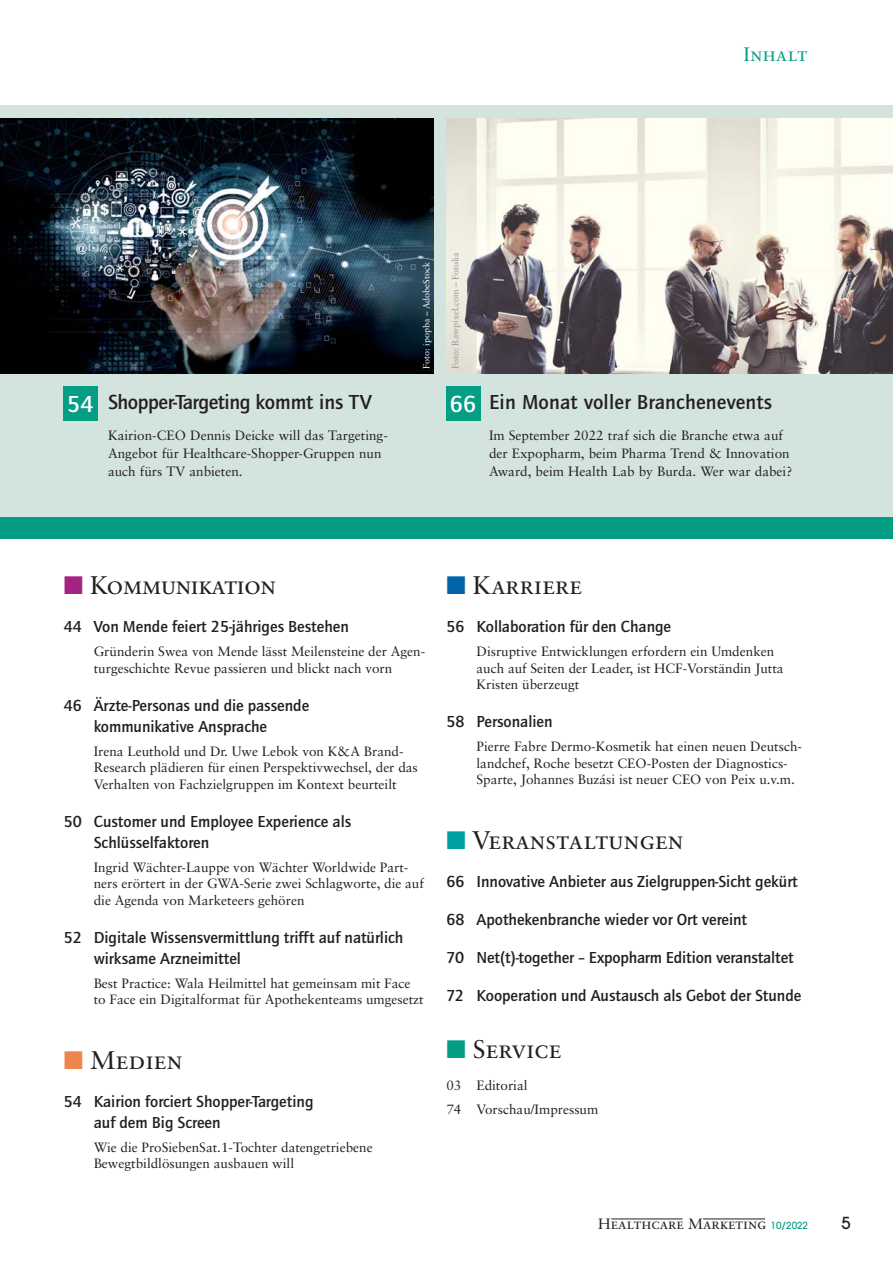
<style>
.page{position:relative;width:893px;height:1263px;background:#fff}
.page>*{position:absolute;margin:0;border:0;box-sizing:border-box;transform-origin:0 0}
.t1{font:25.5px "Sabon Roman SC";color:#231f20}
.t2{font:25.5px "Sabon Roman SC";letter-spacing:-.03em;color:#231f20}
.t3{font:500 24px "Quay Sans ITC Std";color:#fff}
.t4{font:500 21px "Quay Sans ITC Std";letter-spacing:-.02em;color:#231f20}
.t5{font:500 21px "Quay Sans ITC Std";color:#231f20}
.t6{font:19.5px "Sabon Roman SC";letter-spacing:.025em;color:#039e84}
.t7{font:500 16.5px/21px "Quay Sans ITC Std";color:#231f20}
.t8{font:500 16.5px "Avant Garde";color:#231f20}
.t9{font:15px "Sabon Roman SC";color:#231f20}
.t10{font:13.5px/16.5px "Sabon";color:#231f20}
.t11{font:9px "Sabon";color:#939598}
.t12{font:9px "Sabon";color:#fff}
.s1{font-size:24px;color:#fff}
.s2{font-family:"Avant Garde";font-weight:500;font-size:9.75px;color:#039e84}
</style>
<div class="page">
<hr style="left:611px;top:1219px;width:71px;height:1px;background:#231f20">
<hr style="left:703px;top:1219px;width:62px;height:1px;background:#231f20">
<div style="left:0;top:105px;width:893px;height:423px;background:#d3e4de"></div>
<img style="left:446px;top:118px;width:447px;height:255px">
<div style="left:64px;top:386px;width:34px;height:34px;background:#039e84"></div>
<div style="left:446px;top:386px;width:34px;height:34px;background:#039e84"></div>
<img style="left:0;top:118px;width:434px;height:255px">
<div style="left:0;top:518px;width:893px;height:21px;background:#039e84"></div>
<h3 class="t6" style="left:743px;top:46px;width:65px">Inhalt</h3>
<p class="t12" style="left:423px;top:369px;width:108px;rotate:-90deg">Foto: ipopba – AdobeStock</p>
<p class="t11" style="left:452px;top:369px;width:118px;rotate:-90deg">Foto: Rawpixel.com – Fotolia</p>
<h3 class="t4" style="left:67px;top:394px;width:306px"><span class="s1">54</span> Shopper-Targeting kommt ins TV</h3>
<h2 class="t3" style="left:450px;top:395px;width:28px">66</h2>
<p class="t10" style="left:108px;top:428px;width:281px;line-height:18px">Kairion-CEO Dennis Deicke will das Targeting-<br>Angebot für Healthcare-Shopper-Gruppen nun auch fürs TV anbieten.</p>
<h3 class="t5" style="left:489px;top:394px;width:284px">Ein Monat voller Branchenevents</h3>
<p class="t10" style="left:489px;top:428px;width:305px;line-height:18px">Im September 2022 traf sich die Branche etwa auf der Expopharm, beim Pharma Trend &amp; Innovation<br>Award, beim Health Lab by Burda. Wer war dabei?</p>
<h1 class="t2" style="left:90px;top:575px;width:187px">Kommunikation</h1>
<p class="t7" style="left:64px;top:617px;width:287px">44 Von Mende feiert 25-jähriges Bestehen</p>
<p class="t10" style="left:94px;top:644px;width:333px">Gründerin Swea von Mende lässt Meilensteine der Agen&shy;turgeschichte Revue passieren und blickt nach vorn</p>
<p class="t7" style="left:94px;top:696px;width:217px;text-indent:-30px">46 Ärzte-Personas und die passende kommunikative Ansprache</p>
<p class="t10" style="left:94px;top:744px;width:326px">Irena Leuthold und Dr. Uwe Lebok von K&amp;A Brand-<br>Research plädieren für einen Perspektivwechsel, der das<br>Verhalten von Fachzielgruppen im Kontext beurteilt</p>
<p class="t7" style="left:94px;top:812px;width:259px;text-indent:-30px">50 Customer und Employee Experience als<br>Schlüsselfaktoren</p>
<p class="t10" style="left:94px;top:860px;width:332px">Ingrid Wächter-Lauppe von Wächter Worldwide Part&shy;ners erörtert in der GWA-Serie zwei Schlagworte, die auf die Agenda von Marketeers gehören</p>
<p class="t7" style="left:94px;top:928px;width:311px;text-indent:-30px">52 Digitale Wissensvermittlung trifft auf natürlich wirksame Arzneimittel</p>
<p class="t10" style="left:94px;top:976px;width:331px">Best Practice: Wala Heilmittel hat gemeinsam mit Face to Face ein Digitalformat für Apothekenteams umgesetzt</p>
<h1 class="t1" style="left:90px;top:1049px;width:94px">Medien</h1>
<p class="t7" style="left:94px;top:1092px;width:221px;text-indent:-30px">54 Kairion forciert Shopper-Targeting auf dem Big Screen</p>
<p class="t10" style="left:94px;top:1140px;width:280px">Wie die ProSiebenSat.1-Tochter datengetriebene<br>Bewegtbildlösungen ausbauen will</p>
<h1 class="t1" style="left:473px;top:575px;width:111px">Karriere</h1>
<p class="t7" style="left:446px;top:617px;width:226px">56 Kollaboration für den Change</p>
<p class="t10" style="left:476px;top:644px;width:309px">Disruptive Entwicklungen erfordern ein Umdenken auch auf Seiten der Leader, ist HCF-Vorständin Jutta<br>Kristen überzeugt</p>
<p class="t7" style="left:446px;top:712px;width:108px">58 Personalien</p>
<p class="t10" style="left:476px;top:739px;width:327px">Pierre Fabre Dermo-Kosmetik hat einen neuen Deutsch&shy;landchef, Roche besetzt CEO-Posten der Diagnostics-<br>Sparte, Johannes Buzási ist neuer CEO von Peix u.v.m.</p>
<h1 class="t1" style="left:472px;top:829px;width:213px">Veranstaltungen</h1>
<p class="t7" style="left:446px;top:872px;width:353px">66 Innovative Anbieter aus Zielgruppen-Sicht gekürt</p>
<p class="t7" style="left:446px;top:910px;width:302px">68 Apothekenbranche wieder vor Ort vereint</p>
<p class="t7" style="left:446px;top:948px;width:349px">70 Net(t)-together – Expopharm Edition veranstaltet</p>
<p class="t7" style="left:446px;top:986px;width:356px">72 Kooperation und Austausch als Gebot der Stunde</p>
<h1 class="t1" style="left:473px;top:1038px;width:90px">Service</h1>
<p class="t10" style="left:446px;top:1075px;width:153px;line-height:24px">03 Editorial<br>74 Vorschau/Impressum</p>
<p class="t9" style="left:598px;top:1217px;width:211px">Healthcare Marketing <span class="s2">10/2022</span></p>
<p class="t8" style="left:841px;top:1217px;width:11px">5</p>
</div>
